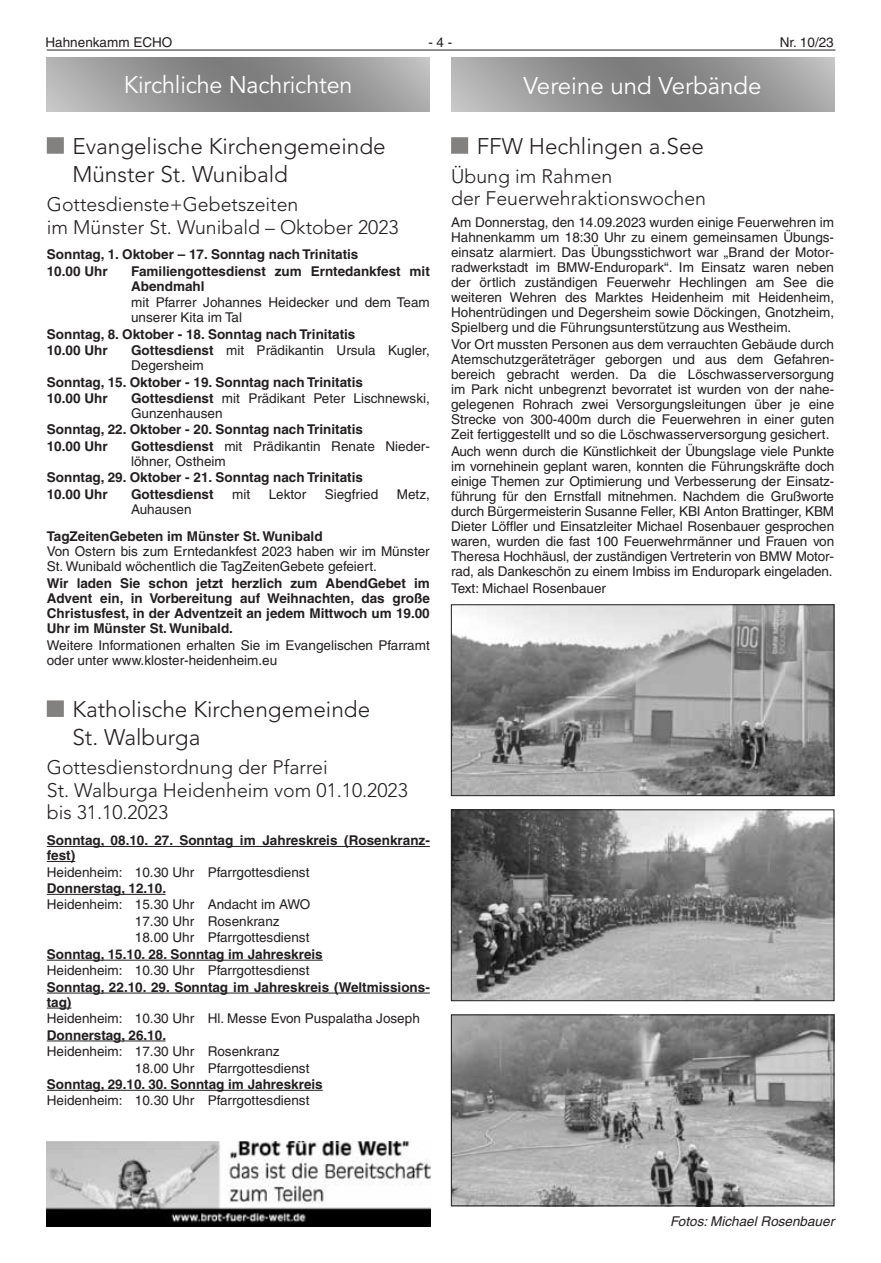
<style>
.page{position:relative;width:881px;height:1263px;background:#fff}
.page>*{position:absolute;margin:0;border:0;box-sizing:border-box;transform-origin:0 0}
.t1{font:24px "Avenir LT";letter-spacing:-.01em;color:#fff}
.t2{font:300 22.5px/28.5px "Avenir LT";color:#231f20}
.t3{font:300 19.5px/22.5px "Avenir LT";color:#231f20}
.t4{font:13.5px/15px "Helvetica LT";color:#231f20}
.t5{font:700 13.5px/15px "Helvetica LT";color:#231f20}
.t6{font:italic 13.5px "Helvetica LT";color:#231f20}
.s1{font-weight:700}
</style>
<div class="page">
<hr style="left:47px;top:50px;width:788px;height:1px;background:#231f20">
<div style="left:451px;top:137px;width:17px;height:17px;background:#838180"></div>
<svg style="left:451px;top:57px;width:382px;height:54px;background:#969696"></svg>
<img style="left:453px;top:606px;width:378px;height:188px">
<div style="left:451px;top:604px;width:382px;height:192px;border:1px solid #231f20"></div>
<img style="left:453px;top:811px;width:378px;height:188px">
<div style="left:451px;top:809px;width:382px;height:192px;border:1px solid #231f20"></div>
<img style="left:453px;top:1017px;width:378px;height:187px">
<div style="left:451px;top:1015px;width:382px;height:191px;border:1px solid #231f20"></div>
<div style="left:47px;top:137px;width:17px;height:17px;background:#838180"></div>
<div style="left:47px;top:700px;width:17px;height:17px;background:#838180"></div>
<svg style="left:47px;top:57px;width:382px;height:54px;background:#969696"></svg>
<hr style="left:47px;top:846px;width:382px;height:1px;background:#231f20">
<svg style="left:47px;top:861px;width:28px;height:1px"></svg>
<hr style="left:47px;top:894px;width:118px;height:1px;background:#231f20">
<hr style="left:47px;top:960px;width:275px;height:1px;background:#231f20">
<hr style="left:47px;top:993px;width:382px;height:1px;background:#231f20">
<svg style="left:47px;top:1008px;width:24px;height:1px"></svg>
<hr style="left:47px;top:1040px;width:118px;height:1px;background:#231f20">
<hr style="left:47px;top:1090px;width:275px;height:1px;background:#231f20">
<img style="left:47px;top:1141px;width:383px;height:86px">
<p class="t4" style="left:45px;top:34px;width:128px">Hahnenkamm ECHO</p>
<p class="t4" style="left:428px;top:34px;width:26px">- 4 -</p>
<p class="t4" style="left:779px;top:34px;width:56px">Nr. 10/23</p>
<h1 class="t1" style="left:523px;top:72px;width:239px">Vereine und Verbände</h1>
<h1 class="t1" style="left:124px;top:71px;width:230px">Kirchliche Nachrichten</h1>
<h2 class="t2" style="left:72px;top:132px;width:314px">Evangelische Kirchengemeinde<br>Münster St. Wunibald</h2>
<h3 class="t3" style="left:47px;top:193px;width:353px">Gottesdienste+Gebetszeiten<br>im Münster St. Wunibald – Oktober 2023</h3>
<p class="t5" style="left:47px;top:246px;width:313px;line-height:16.4px">Sonntag, 1. Oktober – 17. Sonntag nach Trinitatis<br>10.00 Uhr</p>
<p class="t5" style="left:131px;top:263px;width:300px">Familiengottesdienst zum Erntedankfest mit<br>Abendmahl</p>
<p class="t4" style="left:131px;top:295px;width:300px">mit Pfarrer Johannes Heidecker und dem Team unserer Kita im Tal</p>
<p class="t5" style="left:47px;top:326px;width:310px;line-height:16.4px">Sonntag, 8. Oktober - 18. Sonntag nach Trinitatis<br>10.00 Uhr</p>
<p class="t4" style="left:131px;top:343px;width:300px"><span class="s1">Gottesdienst</span> mit Prädikantin Ursula Kugler,<br>Degersheim</p>
<p class="t5" style="left:47px;top:373px;width:317px;line-height:16.4px">Sonntag, 15. Oktober - 19. Sonntag nach Trinitatis<br>10.00 Uhr</p>
<p class="t4" style="left:131px;top:391px;width:300px"><span class="s1">Gottesdienst</span> mit Prädikant Peter Lischnewski,<br>Gunzenhausen</p>
<p class="t5" style="left:47px;top:421px;width:317px;line-height:16.4px">Sonntag, 22. Oktober - 20. Sonntag nach Trinitatis<br>10.00 Uhr</p>
<p class="t4" style="left:131px;top:439px;width:300px"><span class="s1">Gottesdienst</span> mit Prädikantin Renate Nieder&shy;löhner, Ostheim</p>
<p class="t5" style="left:47px;top:469px;width:317px;line-height:16.4px">Sonntag, 29. Oktober - 21. Sonntag nach Trinitatis<br>10.00 Uhr</p>
<p class="t5" style="left:131px;top:486px;width:84px">Gottesdienst</p>
<p class="t4" style="left:232px;top:486px;width:19px">mit</p>
<p class="t4" style="left:268px;top:486px;width:39px">Lektor</p>
<p class="t4" style="left:324px;top:486px;width:55px">Siegfried</p>
<p class="t4" style="left:396px;top:486px;width:35px">Metz,</p>
<p class="t4" style="left:131px;top:501px;width:62px">Auhausen</p>
<p class="t5" style="left:47px;top:528px;width:277px">TagZeitenGebeten im Münster St. Wunibald</p>
<p class="t4" style="left:47px;top:543px;width:384px">Von Ostern bis zum Erntedankfest 2023 haben wir im Münster<br>St. Wunibald wöchentlich die TagZeitenGebete gefeiert.</p>
<p class="t5" style="left:47px;top:575px;width:384px;text-align:justify">Wir laden Sie schon jetzt herzlich zum AbendGebet im Advent ein, in Vorbereitung auf Weihnachten, das große Christusfest, in der Adventzeit an jedem Mittwoch um 19.00<br>Uhr im Münster St. Wunibald.</p>
<p class="t4" style="left:47px;top:638px;width:384px">Weitere Informationen erhalten Sie im Evangelischen Pfarramt oder unter www.kloster-heidenheim.eu</p>
<h2 class="t2" style="left:72px;top:695px;width:299px">Katholische Kirchengemeinde<br>St. Walburga</h2>
<h3 class="t3" style="left:47px;top:756px;width:362px">Gottesdienstordnung der Pfarrei<br>St. Walburga Heidenheim vom 01.10.2023 bis 31.10.2023</h3>
<p class="t5" style="left:47px;top:833px;width:384px">Sonntag, 08.10. 27. Sonntag im Jahreskreis (Rosenkranz&shy;fest)</p>
<p class="t4" style="left:47px;top:864px;width:264px">Heidenheim: 10.30 Uhr Pfarrgottesdienst</p>
<p class="t5" style="left:47px;top:880px;width:121px">Donnerstag, 12.10.</p>
<p class="t4" style="left:135px;top:896px;width:177px;line-height:16.5px;text-indent:-88px">Heidenheim: 15.30 Uhr Andacht im AWO<br>17.30 Uhr Rosenkranz<br>18.00 Uhr Pfarrgottesdienst</p>
<p class="t5" style="left:47px;top:946px;width:277px">Sonntag, 15.10. 28. Sonntag im Jahreskreis</p>
<p class="t4" style="left:47px;top:963px;width:264px">Heidenheim: 10.30 Uhr Pfarrgottesdienst</p>
<p class="t5" style="left:47px;top:979px;width:384px">Sonntag, 22.10. 29. Sonntag im Jahreskreis (Weltmissions&shy;tag)</p>
<p class="t4" style="left:47px;top:1011px;width:374px">Heidenheim: 10.30 Uhr Hl. Messe Evon Puspalatha Joseph</p>
<p class="t5" style="left:47px;top:1027px;width:121px">Donnerstag, 26.10.</p>
<p class="t4" style="left:135px;top:1043px;width:176px;line-height:16.5px;text-indent:-88px">Heidenheim: 17.30 Uhr Rosenkranz<br>18.00 Uhr Pfarrgottesdienst</p>
<p class="t5" style="left:47px;top:1076px;width:277px">Sonntag, 29.10. 30. Sonntag im Jahreskreis</p>
<p class="t4" style="left:47px;top:1093px;width:264px">Heidenheim: 10.30 Uhr Pfarrgottesdienst</p>
<h2 class="t2" style="left:476px;top:132px;width:229px">FFW Hechlingen a.See</h2>
<h3 class="t3" style="left:451px;top:165px;width:256px">Übung im Rahmen<br>der Feuerwehraktionswochen</h3>
<p class="t4" style="left:451px;top:214px;width:384px;text-align:justify">Am Donnerstag, den 14.09.2023 wurden einige Feuerwehren im Hahnenkamm um 18:30 Uhr zu einem gemeinsamen Übungs&shy;einsatz alarmiert. Das Übungsstichwort war „Brand der Motor&shy;radwerkstadt im BMW-Enduropark“. Im Einsatz waren neben der örtlich zuständigen Feuerwehr Hechlingen am See die weiteren Wehren des Marktes Heidenheim mit Heidenheim, Hohentrüdingen und Degersheim sowie Döckingen, Gnotzheim, Spielberg und die Führungsunterstützung aus Westheim.</p>
<p class="t4" style="left:451px;top:336px;width:384px;text-align:justify">Vor Ort mussten Personen aus dem verrauchten Gebäude durch Atemschutzgeräteträger geborgen und aus dem Gefahren&shy;bereich gebracht werden. Da die Löschwasserversorgung im Park nicht unbegrenzt bevorratet ist wurden von der nahe&shy;gelegenen Rohrach zwei Versorgungsleitungen über je eine Strecke von 300-400m durch die Feuerwehren in einer guten Zeit fertiggestellt und so die Löschwasserversorgung gesichert.</p>
<p class="t4" style="left:451px;top:443px;width:384px;text-align:justify">Auch wenn durch die Künstlichkeit der Übungslage viele Punkte im vornehinein geplant waren, konnten die Führungskräfte doch einige Themen zur Optimierung und Verbesserung der Einsatz&shy;führung für den Ernstfall mitnehmen. Nachdem die Grußworte durch Bürgermeisterin Susanne Feller, KBI Anton Brattinger, KBM Dieter Löffler und Einsatzleiter Michael Rosenbauer gesprochen waren, wurden die fast 100 Feuerwehrmänner und Frauen von Theresa Hochhäusl, der zuständigen Vertreterin von BMW Motor&shy;rad, als Dankeschön zu einem Imbiss im Enduropark eingeladen.</p>
<p class="t4" style="left:451px;top:581px;width:156px">Text: Michael Rosenbauer</p>
<p class="t6" style="left:669px;top:1214px;width:165px">Fotos: Michael Rosenbauer</p>
</div>
